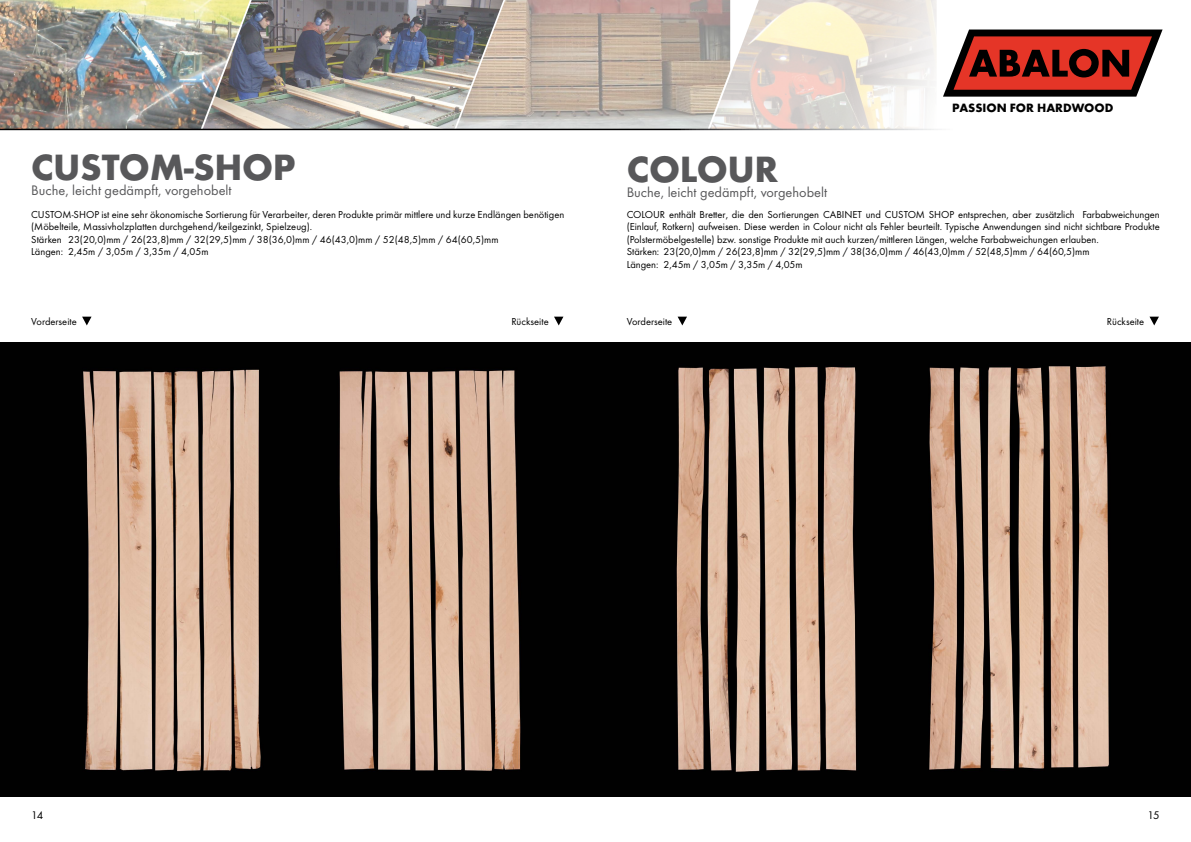
<style>
.page{position:relative;width:1191px;height:842px;background:#fff}
.page>*{position:absolute;margin:0;border:0;box-sizing:border-box;transform-origin:0 0}
.t1{font:700 38px "Futura TCE";letter-spacing:-.01em;color:#58585a}
.t2{font:14.3px "Futura TCE Boo";color:#58585a}
.t3{font:700 12.5px "Futura TCE";color:#000}
.t4{font:11.5px "Futura TCE Boo";color:#000}
.t5{font:10.5px/12.6px "Futura TCE Boo";letter-spacing:-.005em;color:#000}
</style>
<div class="page">
<img style="left:250px;top:0;width:206px;height:129px">
<img style="left:0;top:0;width:250px;height:129px">
<img style="left:730px;top:0;width:206px;height:129px">
<img style="left:456px;top:0;width:274px;height:129px">
<svg style="left:678px;top:317px;width:9px;height:8px"></svg>
<svg style="left:1149px;top:317px;width:10px;height:8px"></svg>
<svg style="left:82px;top:317px;width:10px;height:8px"></svg>
<svg style="left:554px;top:317px;width:9px;height:8px"></svg>
<img style="left:0;top:342px;width:1191px;height:455px">
<svg style="left:943px;top:30px;width:219px;height:67px;background:#8c3831"></svg>
<h1 class="t1" style="left:31px;top:144px;width:266px">CUSTOM-SHOP</h1>
<h2 class="t2" style="left:31px;top:182px;width:202px">Buche, leicht gedämpft, vorgehobelt</h2>
<p class="t5" style="left:31px;top:208px;width:534px">CUSTOM-SHOP ist eine sehr ökonomische Sortierung für Verarbeiter, deren Produkte primär mittlere und kurze Endlängen benötigen (Möbelteile, Massivholzplatten durchgehend/keilgezinkt, Spielzeug).<br>Stärken 23(20,0)mm / 26(23,8)mm / 32(29,5)mm / 38(36,0)mm / 46(43,0)mm / 52(48,5)mm / 64(60,5)mm<br>Längen: 2,45m / 3,05m / 3,35m / 4,05m</p>
<h1 class="t1" style="left:626px;top:145px;width:153px">COLOUR</h1>
<h2 class="t2" style="left:626px;top:184px;width:202px">Buche, leicht gedämpft, vorgehobelt</h2>
<p class="t3" style="left:952px;top:100px;width:163px">PASSION FOR HARDWOOD</p>
<p class="t5" style="left:626px;top:208px;width:534px">COLOUR enthält Bretter, die den Sortierungen CABINET und CUSTOM SHOP entsprechen, aber zusätzlich Farbabweichungen (Einlauf, Rotkern) aufweisen. Diese werden in Colour nicht als Fehler beurteilt. Typische Anwendungen sind nicht sichtbare Produkte (Polstermöbelgestelle) bzw. sonstige Produkte mit auch kurzen/mittleren Längen, welche Farbabweichungen erlauben.<br>Stärken: 23(20,0)mm / 26(23,8)mm / 32(29,5)mm / 38(36,0)mm / 46(43,0)mm / 52(48,5)mm / 64(60,5)mm<br>Längen: 2,45m / 3,05m / 3,35m / 4,05m</p>
<p class="t5" style="left:31px;top:316px;width:47px">Vorderseite</p>
<p class="t5" style="left:511px;top:316px;width:39px">Rückseite</p>
<p class="t5" style="left:626px;top:316px;width:47px">Vorderseite</p>
<p class="t5" style="left:1106px;top:316px;width:39px">Rückseite</p>
<p class="t4" style="left:31px;top:808px;width:14px">14</p>
<p class="t4" style="left:1147px;top:808px;width:14px">15</p>
</div>
